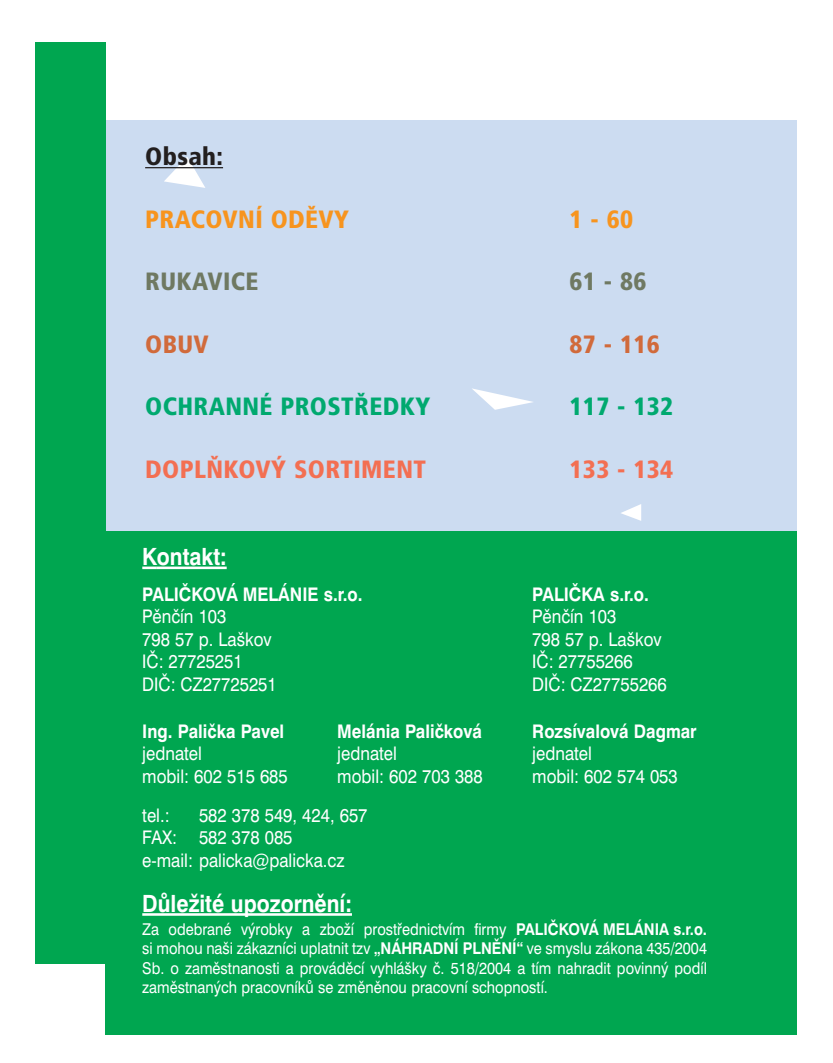
<style>
.page{position:relative;width:833px;height:1063px;background:#fff}
.page>*{position:absolute;margin:0;border:0;box-sizing:border-box;transform-origin:0 0}
.t1{font:900 25px "Frutiger Cond CE";letter-spacing:.015em;color:#00a96f}
.t2{font:900 25px "Frutiger Cond CE";letter-spacing:.015em;color:#f36f52}
.t3{font:900 25px "Frutiger Cond CE";letter-spacing:.015em;color:#f7941e}
.t4{font:900 25px "Frutiger Cond CE";letter-spacing:.015em;color:#6f7962}
.t5{font:900 25px "Frutiger Cond CE";letter-spacing:.015em;color:#d16a3b}
.t6{font:900 25px "Frutiger Cond CE";letter-spacing:.015em;color:#231f1f}
.t7{font:700 23.75px "Swiss CE";color:#fff;scale:.9 1}
.t8{font:18.75px/22.5px "Swiss CE";color:#fff;scale:.9 1}
.t9{font:700 18.75px "Swiss CE";color:#fff;scale:.9 1}
.t10{font:16.25px/19.5px "Swiss CE";color:#fff;text-align:justify;scale:.9 1}
.s1{font-weight:700}
</style>
<div class="page">
<div style="left:106px;top:120px;width:690px;height:915px;background:#ccdcf1"></div>
<svg style="left:472px;top:388px;width:61px;height:22px"></svg>
<svg style="left:621px;top:504px;width:20px;height:17px"></svg>
<svg style="left:164px;top:157px;width:41px;height:31px"></svg>
<div style="left:106px;top:532px;width:690px;height:503px;background:#00a650"></div>
<div style="left:35px;top:43px;width:71px;height:921px;background:#00a650"></div>
<hr style="left:145px;top:167px;width:78px;height:1px;background:#231f1f">
<hr style="left:142px;top:913px;width:210px;height:2px;background:#fff">
<hr style="left:142px;top:566px;width:15px;height:3px;background:#fff">
<hr style="left:157px;top:566px;width:70px;height:3px;background:#fff">
<h1 class="t6" style="left:145px;top:147px;width:79px">Obsah:</h1>
<h1 class="t3" style="left:145px;top:209px;width:205px">PRACOVNÍ ODùVY</h1>
<h1 class="t3" style="left:569px;top:209px;width:65px">1 - 60</h1>
<h1 class="t4" style="left:145px;top:272px;width:115px">RUKAVICE</h1>
<h1 class="t4" style="left:569px;top:272px;width:78px">61 - 86</h1>
<h1 class="t5" style="left:145px;top:334px;width:65px">OBUV</h1>
<h1 class="t5" style="left:569px;top:334px;width:92px">87 - 116</h1>
<h1 class="t1" style="left:145px;top:397px;width:286px">OCHRANNÉ PROST¤EDKY</h1>
<h1 class="t1" style="left:569px;top:397px;width:105px">117 - 132</h1>
<h1 class="t2" style="left:145px;top:459px;width:282px">DOPL≈KOV¯ SORTIMENT</h1>
<h1 class="t2" style="left:569px;top:459px;width:105px">133 - 134</h1>
<h2 class="t7" style="left:142px;top:548px;width:95px">Kontakt:</h2>
<p class="t9" style="left:142px;top:587px;width:246px">PALIâKOVÁ MELÁNIE s.r.o.</p>
<p class="t8" style="left:142px;top:607px;width:151px">Pûnãín 103<br>798 57 p. La‰kov<br>Iâ: 27725251<br>DIâ: CZ27725251</p>
<p class="t9" style="left:142px;top:724px;width:159px">Ing. Paliãka Pavel</p>
<p class="t8" style="left:142px;top:744px;width:163px">jednatel<br>mobil: 602 515 685</p>
<p class="t8" style="left:142px;top:806px;width:32px">tel.:</p>
<p class="t9" style="left:532px;top:587px;width:131px">PALIâKA s.r.o.</p>
<p class="t8" style="left:532px;top:607px;width:151px">Pûnãín 103<br>798 57 p. La‰kov<br>Iâ: 27755266<br>DIâ: CZ27755266</p>
<p class="t9" style="left:337px;top:724px;width:162px">Melánia Paliãková</p>
<p class="t8" style="left:337px;top:744px;width:163px">jednatel<br>mobil: 602 703 388</p>
<p class="t9" style="left:532px;top:724px;width:184px">Rozsívalová Dagmar</p>
<p class="t8" style="left:532px;top:744px;width:163px">jednatel<br>mobil: 602 574 053</p>
<p class="t8" style="left:142px;top:806px;width:252px;text-indent:57px">582 378 549, 424, 657<br>FAX: 582 378 085<br>e-mail: palicka@palicka.cz</p>
<h2 class="t7" style="left:142px;top:894px;width:234px">DÛleÏité upozornûní:</h2>
<p class="t10" style="left:142px;top:920px;width:629px">Za odebrané v˘robky a zboÏí prostfiednictvím firmy <span class="s1">PALIâKOVÁ MELÁNIA s.r.o. </span>si mohou na‰i zákazníci uplatnit tzv <span class="s1">„NÁHRADNÍ PLNùNÍ“</span> ve smyslu zákona 435/2004<br>Sb. o zamûstnanosti a provádûcí vyhlá‰ky ã. 518/2004 a tím nahradit povinn˘ podíl zamûstnan˘ch pracovníkÛ se zmûnûnou pracovní schopností.</p>
</div>
